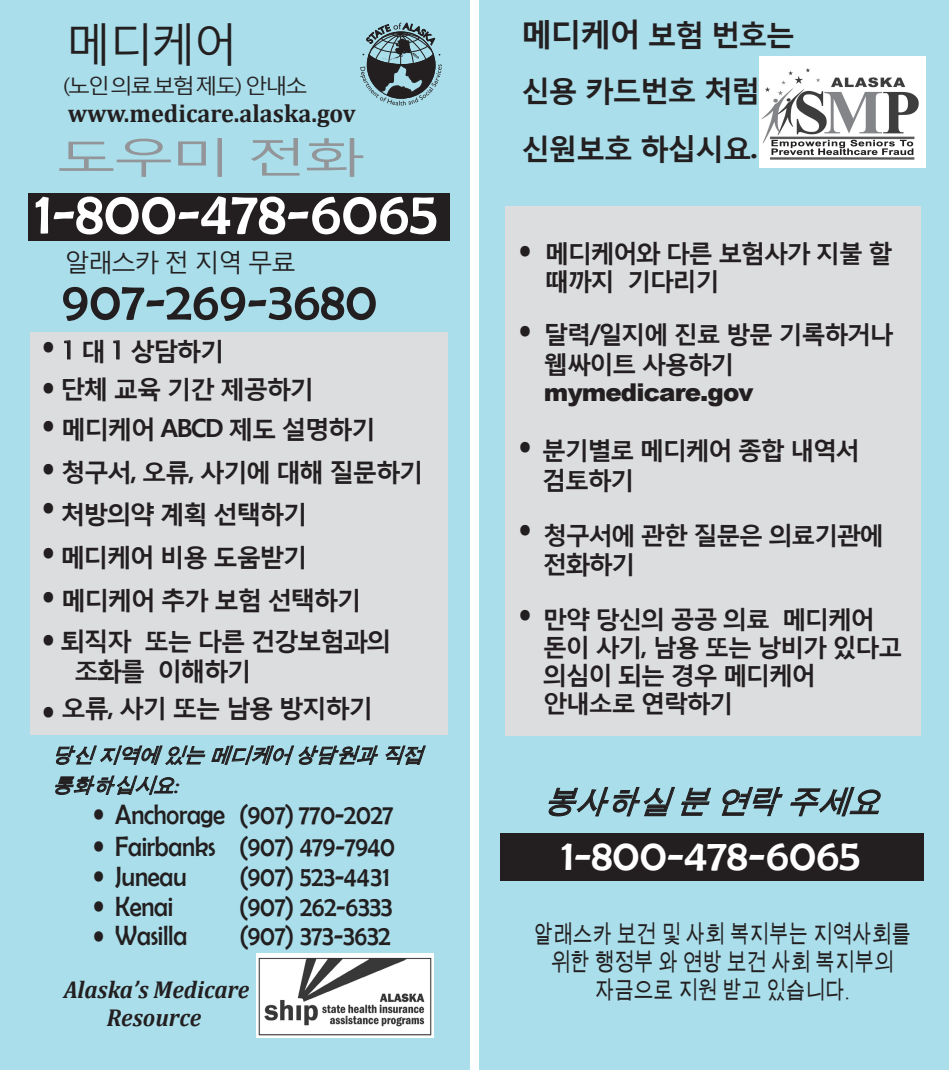
<style>
.page{position:relative;width:949px;height:1071px;background:#fff}
.page>*{position:absolute;margin:0;border:0;box-sizing:border-box;transform-origin:0 0}
.t1{font:61.25px "Berlin Sans FB";color:#fff}
.t2{font:54.25px "Berlin Sans FB";color:#231f20}
.t3{font:45.5px "Malgun Gothic";color:#231f20}
.t4{font:43.75px "Berlin Sans FB";color:#fff;scale:1.04 1}
.t5{font:41.3px "Malgun Gothic";color:#939598;scale:1.5 1}
.t6{font:italic 31.32px "Arial Unicode MS";color:#231f20}
.t7{font:700 29.4px/55.3px "Malgun Gothic";letter-spacing:-.06em;color:#231f20}
.t8{font:28px "Berlin Sans FB";letter-spacing:-.01em;color:#231f20;scale:.89 1}
.t9{font:26.25px/42.9px "Berlin Sans FB";color:#231f20;scale:.96 1}
.t10{font:700 25.2px "Cambria";color:#231f20;scale:.96 1}
.t11{font:700 25.03px/42.5px "Malgun Gothic";letter-spacing:-.075em;color:#231f20}
.t12{font:25.03px "Malgun Gothic";letter-spacing:-.075em;color:#231f20}
.t13{font:700 24.5px/28px "Malgun Gothic";letter-spacing:-.075em;color:#231f20}
.t14{font:24.5px/28px "Arial Unicode MS";letter-spacing:-.005em;color:#231f20;text-align:center;scale:.8 1}
.t15{font:italic 700 24.5px/27.7px "Cambria";color:#231f20;text-align:center;scale:.94 1}
.t16{font:900 24.5px "Arial";letter-spacing:-.035em;color:#231f20}
.t17{font:21px "Malgun Gothic";letter-spacing:-.12em;color:#231f20;scale:1.08 1}
.t18{font:italic 20.3px/30.1px "Arial Unicode MS";color:#231f20}
.s1{font-family:"Sylfaen"}
.s2{font-family:"Lucida Sans Unicode";font-weight:400}
.s3{font-family:"Berlin Sans FB";font-weight:400;font-size:26.25px}
.s4{font-family:"Times New Roman";font-weight:700}
.s5{font-size:25.38px}
.s6{font-size:31.32px}
.s7{font-family:"Times New Roman"}
</style>
<div class="page">
<div style="left:0;top:0;width:469px;height:1070px;background:#a9deea"></div>
<div style="left:479px;top:0;width:469px;height:1070px;background:#a9deea"></div>
<div style="left:29px;top:193px;width:420px;height:48px;background:#231f20"></div>
<svg style="left:360px;top:23px;width:81px;height:83px"></svg>
<hr style="left:400px;top:32px;width:1px;height:32px;background:#231f20">
<div style="left:367px;top:32px;width:68px;height:67px;border:1px solid #231f20;border-radius:50%"></div>
<img style="left:256px;top:954px;width:177px;height:84px">
<div style="left:30px;top:332px;width:417px;height:402px;background:#dcdddf"></div>
<svg style="left:64px;top:340px;width:7px;height:20px"></svg>
<svg style="left:113px;top:340px;width:7px;height:20px"></svg>
<svg style="left:56px;top:745px;width:149px;height:21px"></svg>
<svg style="left:211px;top:745px;width:167px;height:20px"></svg>
<svg style="left:385px;top:745px;width:41px;height:20px"></svg>
<svg style="left:55px;top:775px;width:120px;height:20px"></svg>
<img style="left:759px;top:56px;width:166px;height:112px">
<div style="left:501px;top:834px;width:422px;height:47px;background:#231f20"></div>
<div style="left:505px;top:207px;width:416px;height:529px;background:#dcdddf"></div>
<svg style="left:548px;top:787px;width:163px;height:30px"></svg>
<svg style="left:721px;top:787px;width:62px;height:30px"></svg>
<svg style="left:790px;top:786px;width:91px;height:31px"></svg>
<h3 class="t3" style="left:66px;top:15px;width:174px">메디케어</h3>
<p class="t17" style="left:63px;top:72px;width:228px"><span class="s1">(</span>노인의료보험제도<span class="s1">)</span> 안내소</p>
<p class="t10" style="left:68px;top:96px;width:301px">www.medicare.alaska.gov</p>
<h3 class="t5" style="left:55px;top:131px;width:208px">도우미 전화</h3>
<h1 class="t1" style="left:35px;top:179px;width:405px">1-800-478-6065</h1>
<p class="t12" style="left:65px;top:247px;width:233px">알래스카 전 지역 무료</p>
<h2 class="t2" style="left:62px;top:271px;width:317px">907-269-3680</h2>
<p class="t11" style="left:61px;top:329px;width:165px"><span class="s2">1</span> 대<span class="s2">1</span> 상담하기</p>
<p class="t9" style="left:43px;top:324px;width:13px">•</p>
<p class="t11" style="left:43px;top:367px;width:273px"><span class="s3">•</span> 단체 교육 기간 제공하기</p>
<p class="t11" style="left:60px;top:407px;width:365px">메디케어 ABCD 제도 설명하기 청구서, 오류, 사기에 대해 질문하기 처방의약 계획 선택하기<br>메디케어 비용 도움받기</p>
<p class="t9" style="left:43px;top:403px;width:13px">• •</p>
<p class="t9" style="left:43px;top:485px;width:13px;line-height:44.6px">• •</p>
<p class="t11" style="left:43px;top:578px;width:320px"><span class="s3">•</span> 메디케어 추가 보험 선택하기</p>
<p class="t11" style="left:43px;top:619px;width:350px"><span class="s3">•</span> 퇴직자 또는 다른 건강보험과의</p>
<p class="t11" style="left:61px;top:652px;width:313px;line-height:36.6px;text-indent:13px">조화를 이해하기<br>오류, 사기 또는 남용 방지하기</p>
<p class="t18" style="left:52px;top:740px;width:380px">당신 지역에 있는 메디케어 상담원과 직접 통화하십시요<span class="s4">:</span></p>
<p class="t9" style="left:43px;top:689px;width:13px">•</p>
<p class="t8" style="left:94px;top:799px;width:338px"><span class="s5">•</span> Anchorage (907) 770-2027</p>
<p class="t8" style="left:94px;top:831px;width:340px"><span class="s5">•</span> Fairbanks (907) 479-7940</p>
<p class="t8" style="left:94px;top:861px;width:106px"><span class="s5">•</span> Juneau</p>
<p class="t8" style="left:239px;top:861px;width:170px">(907) 523-4431</p>
<p class="t8" style="left:94px;top:891px;width:91px"><span class="s5">•</span> Kenai</p>
<p class="t8" style="left:239px;top:891px;width:174px">(907) 262-6333</p>
<p class="t8" style="left:94px;top:920px;width:107px"><span class="s5">•</span> Wasilla</p>
<p class="t8" style="left:239px;top:920px;width:171px">(907) 373-3632</p>
<p class="t15" style="left:64px;top:975px;width:199px">Alaska’s Medicare<br>Resource</p>
<p class="t7" style="left:521px;top:6px;width:276px"><span class="s6">메디케어</span> 보험 번호는 신용 카드번호 처럼</p>
<p class="t7" style="left:521px;top:120px;width:238px">신원보호 하십시요.</p>
<p class="t9" style="left:519px;top:229px;width:13px">•</p>
<p class="t9" style="left:519px;top:308px;width:13px">•</p>
<p class="t9" style="left:519px;top:425px;width:13px">•</p>
<p class="t9" style="left:519px;top:508px;width:13px">•</p>
<p class="t9" style="left:519px;top:593px;width:13px">•</p>
<p class="t13" style="left:545px;top:239px;width:349px">메디케어와 다른 보험사가 지불 할 때까지 기다리기</p>
<p class="t13" style="left:543px;top:319px;width:352px;line-height:29.6px">달력/일지에 진료 방문 기록하거나 웹싸이트 사용하기</p>
<p class="t16" style="left:544px;top:375px;width:211px">mymedicare.gov</p>
<p class="t13" style="left:542px;top:435px;width:320px;line-height:29.8px">분기별로 메디케어 종합 내역서 검토하기</p>
<p class="t13" style="left:543px;top:521px;width:343px">청구서에 관한 질문은 의료기관에 전화하기</p>
<p class="t13" style="left:543px;top:605px;width:361px">만약 당신의 공공 의료 메디케어 돈이 사기, 남용 또는 낭비가 있다고 의심이 되는 경우 메디케어 안내소로 연락하기</p>
<p class="t6" style="left:543px;top:780px;width:352px">봉사하실 분 연락 주세요</p>
<h3 class="t4" style="left:561px;top:831px;width:290px">1-800-478-6065</h3>
<p class="t14" style="left:533px;top:920px;width:473px">알래스카 보건 및 사회 복지부는 지역사회를 위한 행정부 와 연방 보건 사회 복지부의 자금으로 지원 받고 있습니다<span class="s7">.</span></p>
</div>
